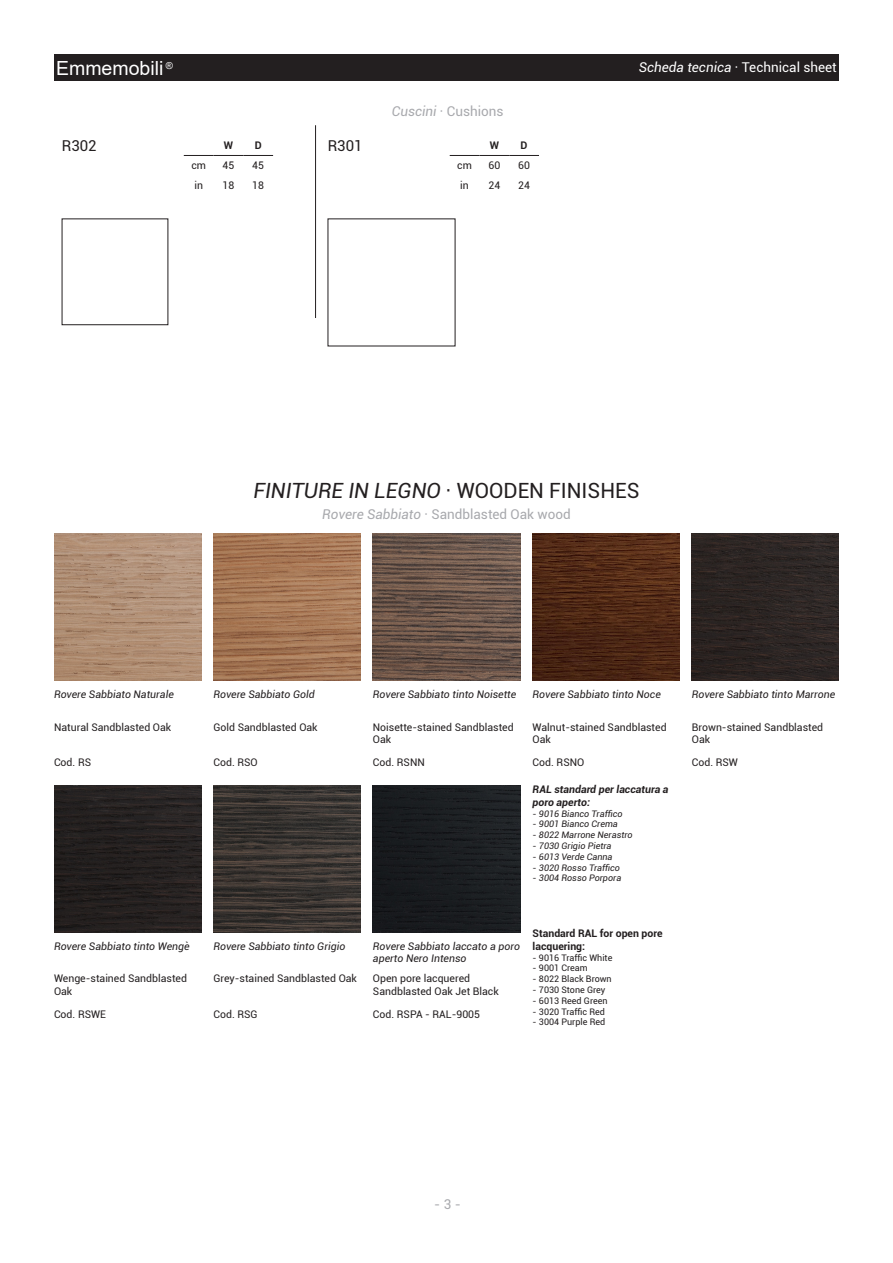
<style>
.page{position:relative;width:893px;height:1263px;background:#fff}
.page>*{position:absolute;margin:0;border:0;box-sizing:border-box;transform-origin:0 0}
.t1{font:italic 21px "Roboto";color:#231f20}
.t2{font:19.5px "Arial";color:#fff}
.t3{font:15px "Roboto";color:#231f20}
.t4{font:13.5px "Roboto";color:#a8a9ad}
.t5{font:13.5px "Roboto";color:#fff}
.t6{font:10.5px/12.6px "Roboto";color:#231f20}
.t7{font:italic 10.5px/12.6px "Roboto";color:#231f20}
.t8{font:700 10.5px/12.6px "Roboto";color:#231f20}
.t9{font:italic 700 10.5px/12.6px "Roboto";color:#231f20}
.t10{font:italic 9px "Roboto";color:#231f20}
.t11{font:9px "Roboto";color:#231f20}
.s1{font-style:italic}
.s2{font-style:normal}
</style>
<div class="page">
<div style="left:54px;top:54px;width:785px;height:27px;background:#231f20"></div>
<img style="left:54px;top:785px;width:147px;height:147px">
<img style="left:213px;top:785px;width:148px;height:147px">
<img style="left:373px;top:785px;width:147px;height:147px">
<img style="left:54px;top:533px;width:147px;height:148px">
<img style="left:213px;top:533px;width:148px;height:148px">
<img style="left:373px;top:533px;width:147px;height:148px">
<img style="left:533px;top:533px;width:147px;height:148px">
<img style="left:692px;top:533px;width:147px;height:148px">
<hr style="left:184px;top:155px;width:30px;height:1px;background:#231f20">
<svg style="left:214px;top:155px;width:29px;height:1px"></svg>
<hr style="left:243px;top:155px;width:30px;height:1px;background:#231f20">
<hr style="left:315px;top:125px;width:1px;height:193px;background:#231f20">
<svg style="left:450px;top:155px;width:29px;height:1px"></svg>
<hr style="left:479px;top:155px;width:30px;height:1px;background:#231f20">
<hr style="left:509px;top:155px;width:30px;height:1px;background:#231f20">
<h2 class="t2" style="left:56px;top:54px;width:118px">Emmemobili <sup>®</sup></h2>
<p class="t5" style="left:639px;top:58px;width:199px"><span class="s1">Scheda tecnica</span> · Technical sheet</p>
<p class="t3" style="left:62px;top:135px;width:36px">R302</p>
<p class="t8" style="left:224px;top:139px;width:11px">W</p>
<p class="t8" style="left:255px;top:139px;width:8px">D</p>
<p class="t6" style="left:191px;top:159px;width:16px">cm</p>
<p class="t6" style="left:223px;top:159px;width:13px">45</p>
<p class="t6" style="left:252px;top:159px;width:13px">45</p>
<p class="t6" style="left:194px;top:179px;width:10px">in</p>
<p class="t6" style="left:223px;top:179px;width:13px">18</p>
<p class="t6" style="left:252px;top:179px;width:13px">18</p>
<p class="t4" style="left:392px;top:101px;width:113px"><span class="s1">Cuscini</span> · Cushions</p>
<p class="t3" style="left:328px;top:135px;width:36px">R301</p>
<p class="t8" style="left:490px;top:139px;width:11px">W</p>
<p class="t8" style="left:521px;top:139px;width:8px">D</p>
<p class="t6" style="left:457px;top:159px;width:16px">cm</p>
<p class="t6" style="left:488px;top:159px;width:13px">60</p>
<p class="t6" style="left:518px;top:159px;width:13px">60</p>
<p class="t6" style="left:460px;top:179px;width:10px">in</p>
<p class="t6" style="left:488px;top:179px;width:13px">24</p>
<p class="t6" style="left:518px;top:179px;width:13px">24</p>
<p class="t1" style="left:253px;top:475px;width:388px">FINITURE IN LEGNO <span class="s2">· WOODEN FINISHES</span></p>
<p class="t4" style="left:322px;top:504px;width:250px"><span class="s1">Rovere Sabbiato</span> · Sandblasted Oak wood</p>
<p class="t7" style="left:54px;top:687px;width:121px">Rovere Sabbiato Naturale</p>
<p class="t6" style="left:54px;top:720px;width:119px">Natural Sandblasted Oak</p>
<p class="t6" style="left:54px;top:755px;width:39px">Cod. RS</p>
<p class="t7" style="left:213px;top:687px;width:103px">Rovere Sabbiato Gold</p>
<p class="t6" style="left:213px;top:720px;width:106px">Gold Sandblasted Oak</p>
<p class="t7" style="left:373px;top:687px;width:145px">Rovere Sabbiato tinto Noisette</p>
<p class="t6" style="left:373px;top:720px;width:142px">Noisette-stained Sandblasted<br>Oak</p>
<p class="t6" style="left:213px;top:755px;width:46px">Cod. RSO</p>
<p class="t6" style="left:373px;top:755px;width:53px">Cod. RSNN</p>
<p class="t7" style="left:533px;top:687px;width:130px">Rovere Sabbiato tinto Noce</p>
<p class="t6" style="left:533px;top:720px;width:135px">Walnut-stained Sandblasted<br>Oak</p>
<p class="t6" style="left:533px;top:755px;width:53px">Cod. RSNO</p>
<p class="t9" style="left:533px;top:783px;width:137px">RAL standard per laccatura a poro aperto:</p>
<p class="t10" style="left:533px;top:807px;width:91px">- 9016 Bianco Traffico</p>
<p class="t10" style="left:533px;top:818px;width:87px">- 9001 Bianco Crema</p>
<p class="t10" style="left:533px;top:829px;width:102px">- 8022 Marrone Nerastro</p>
<p class="t10" style="left:533px;top:839px;width:80px">- 7030 Grigio Pietra</p>
<p class="t10" style="left:533px;top:850px;width:81px">- 6013 Verde Canna</p>
<p class="t10" style="left:533px;top:861px;width:89px">- 3020 Rosso Traffico</p>
<p class="t10" style="left:533px;top:872px;width:90px">- 3004 Rosso Porpora</p>
<p class="t7" style="left:54px;top:939px;width:137px">Rovere Sabbiato tinto Wengè</p>
<p class="t7" style="left:213px;top:939px;width:133px">Rovere Sabbiato tinto Grigio</p>
<p class="t7" style="left:373px;top:939px;width:149px">Rovere Sabbiato laccato a poro aperto Nero Intenso</p>
<p class="t6" style="left:54px;top:972px;width:135px">Wenge-stained Sandblasted<br>Oak</p>
<p class="t6" style="left:213px;top:972px;width:145px">Grey-stained Sandblasted Oak</p>
<p class="t6" style="left:373px;top:972px;width:99px">Open pore lacquered</p>
<p class="t6" style="left:373px;top:984px;width:127px">Sandblasted Oak Jet Black</p>
<p class="t6" style="left:54px;top:1007px;width:53px">Cod. RSWE</p>
<p class="t6" style="left:213px;top:1007px;width:46px">Cod. RSG</p>
<p class="t6" style="left:373px;top:1007px;width:109px">Cod. RSPA - RAL-9005</p>
<p class="t8" style="left:533px;top:927px;width:131px">Standard RAL for open pore lacquering:</p>
<p class="t11" style="left:533px;top:951px;width:81px">- 9016 Traffic White</p>
<p class="t11" style="left:533px;top:962px;width:57px">- 9001 Cream</p>
<p class="t11" style="left:533px;top:973px;width:81px">- 8022 Black Brown</p>
<p class="t11" style="left:533px;top:983px;width:74px">- 7030 Stone Grey</p>
<p class="t11" style="left:533px;top:994px;width:76px">- 6013 Reed Green</p>
<p class="t11" style="left:533px;top:1005px;width:74px">- 3020 Traffic Red</p>
<p class="t11" style="left:533px;top:1016px;width:74px">- 3004 Purple Red</p>
<p class="t7" style="left:692px;top:687px;width:145px">Rovere Sabbiato tinto Marrone</p>
<p class="t6" style="left:692px;top:720px;width:133px">Brown-stained Sandblasted<br>Oak</p>
<p class="t6" style="left:692px;top:755px;width:48px">Cod. RSW</p>
<p class="t4" style="left:434px;top:1195px;width:28px">- 3 -</p>
</div>
